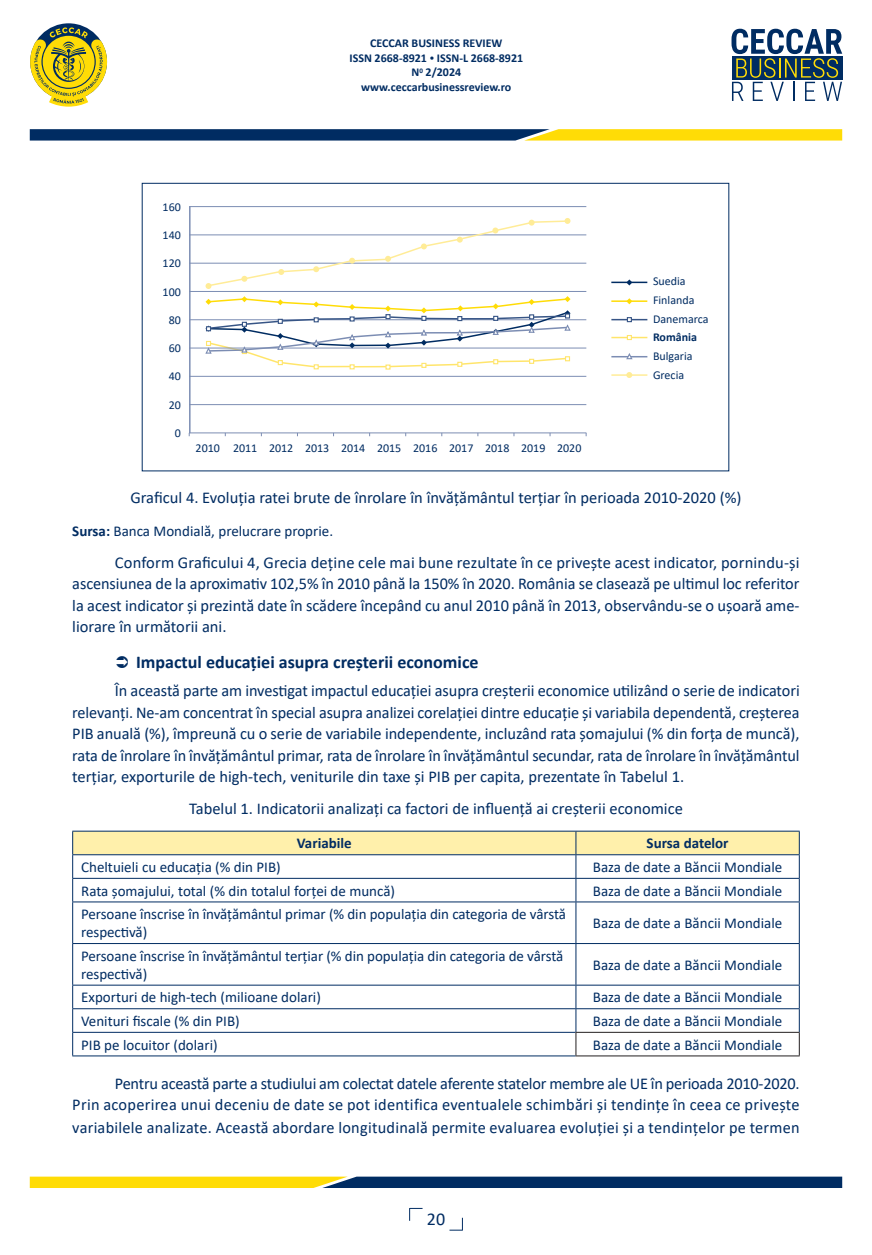
<style>
.page{position:relative;width:872px;height:1255px;background:#fff}
.page>*{position:absolute;margin:0;border:0;box-sizing:border-box;transform-origin:0 0}
.t1{font:700 18px "Calibri";color:#002c62}
.t2{font:18px "Calibri";color:#002c62}
.t3{font:16.5px/21.5px "Calibri";color:#002c62;text-align:justify}
.t4{font:15px/18px "Calibri";color:#002c62}
.t5{font:700 15px "Calibri";color:#002c62}
.t6{font:12px/18.6px "Calibri";color:#002c62}
.t7{font:700 12px/14.4px "Calibri";color:#002c62;text-align:center}
.s1{font-size:9px}
.s2{font-weight:700}
</style>
<div class="page">
<svg style="left:409px;top:1207px;width:13px;height:13px"></svg>
<svg style="left:30px;top:27px;width:77px;height:80px"></svg>
<svg style="left:731px;top:29px;width:111px;height:72px"></svg>
<svg style="left:30px;top:129px;width:812px;height:11px;background:#637144"></svg>
<svg style="left:30px;top:1176px;width:812px;height:11px;background:#6a774c"></svg>
<svg style="left:449px;top:1217px;width:14px;height:13px"></svg>
<svg style="left:73px;top:902px;width:726px;height:153px"></svg>
<hr style="left:72px;top:830px;width:504px;height:1px;background:#002c62">
<hr style="left:576px;top:830px;width:223px;height:1px;background:#002c62">
<svg style="left:72px;top:831px;width:728px;height:70px"></svg>
<hr style="left:72px;top:901px;width:504px;height:1px;background:#002c62">
<hr style="left:72px;top:902px;width:1px;height:41px;background:#002c62">
<hr style="left:576px;top:901px;width:223px;height:1px;background:#002c62">
<hr style="left:575px;top:902px;width:1px;height:41px;background:#002c62">
<hr style="left:799px;top:902px;width:1px;height:41px;background:#002c62">
<hr style="left:72px;top:943px;width:504px;height:1px;background:#002c62">
<hr style="left:72px;top:943px;width:1px;height:41px;background:#002c62">
<hr style="left:576px;top:943px;width:223px;height:1px;background:#002c62">
<hr style="left:575px;top:943px;width:1px;height:41px;background:#002c62">
<hr style="left:799px;top:943px;width:1px;height:41px;background:#002c62">
<hr style="left:72px;top:984px;width:504px;height:1px;background:#002c62">
<hr style="left:576px;top:984px;width:223px;height:1px;background:#002c62">
<hr style="left:72px;top:1008px;width:504px;height:1px;background:#002c62">
<hr style="left:576px;top:1008px;width:223px;height:1px;background:#002c62">
<hr style="left:72px;top:1031px;width:503px;height:1px;background:#002c62">
<svg style="left:72px;top:985px;width:1px;height:70px"></svg>
<hr style="left:72px;top:1055px;width:503px;height:1px;background:#002c62">
<hr style="left:575px;top:1031px;width:224px;height:1px;background:#231f20">
<svg style="left:575px;top:985px;width:1px;height:70px"></svg>
<svg style="left:799px;top:985px;width:1px;height:70px"></svg>
<hr style="left:575px;top:1055px;width:224px;height:1px;background:#231f20">
<hr style="left:189px;top:319px;width:397px;height:1px;background:#7c8db3">
<div style="left:142px;top:183px;width:587px;height:288px;border:1px solid #002c62"></div>
<hr style="left:611px;top:281px;width:36px;height:2px;background:#002c62">
<svg style="left:626px;top:279px;width:6px;height:6px"></svg>
<hr style="left:611px;top:300px;width:36px;height:2px;background:#ffdc06">
<svg style="left:626px;top:298px;width:6px;height:6px"></svg>
<hr style="left:611px;top:319px;width:36px;height:1px;background:#375586">
<svg style="left:627px;top:317px;width:5px;height:5px"></svg>
<hr style="left:611px;top:356px;width:36px;height:1px;background:#7c8db3">
<svg style="left:625px;top:353px;width:8px;height:7px"></svg>
<hr style="left:611px;top:337px;width:36px;height:1px;background:#ffe56b">
<svg style="left:627px;top:335px;width:5px;height:5px"></svg>
<hr style="left:611px;top:374px;width:36px;height:2px;background:#ffec97">
<svg style="left:626px;top:372px;width:6px;height:6px"></svg>
<hr style="left:189px;top:206px;width:1px;height:227px;background:#7c8db3">
<hr style="left:189px;top:206px;width:397px;height:1px;background:#7c8db3">
<hr style="left:189px;top:263px;width:397px;height:1px;background:#7c8db3">
<hr style="left:189px;top:235px;width:397px;height:1px;background:#7c8db3">
<hr style="left:189px;top:291px;width:397px;height:1px;background:#7c8db3">
<hr style="left:189px;top:348px;width:397px;height:1px;background:#7c8db3">
<hr style="left:189px;top:376px;width:397px;height:1px;background:#7c8db3">
<hr style="left:189px;top:404px;width:397px;height:1px;background:#7c8db3">
<hr style="left:189px;top:432px;width:397px;height:1px;background:#7c8db3">
<svg style="left:204px;top:296px;width:367px;height:73px"></svg>
<svg style="left:205px;top:218px;width:365px;height:71px"></svg>
<p class="t7" style="left:349px;top:36px;width:175px">CECCAR BUSINESS REVIEW<br>ISSN 2668-8921 <span class="s1">•</span> ISSN-L 2668-8921<br>N<sup>0</sup> 2/2024 www.ceccarbusinessreview.ro</p>
<p class="t6" style="left:163px;top:197px;width:20px">160</p>
<p class="t6" style="left:163px;top:226px;width:20px">140</p>
<p class="t6" style="left:163px;top:254px;width:20px">120</p>
<p class="t6" style="left:163px;top:282px;width:20px">100</p>
<p class="t6" style="left:169px;top:310px;width:14px">80</p>
<p class="t6" style="left:169px;top:338px;width:14px">60</p>
<p class="t6" style="left:169px;top:367px;width:14px">40</p>
<p class="t6" style="left:169px;top:395px;width:14px">20</p>
<p class="t6" style="left:175px;top:423px;width:8px">0</p>
<p class="t6" style="left:196px;top:438px;width:387px">2010 2011 2012 2013 2014 2015 2016 2017 2018 2019 2020</p>
<p class="t6" style="left:653px;top:272px;width:57px">Suedia<br>Finlanda<br>Danemarca</p>
<p class="t7" style="left:653px;top:330px;width:46px">România</p>
<p class="t6" style="left:653px;top:346px;width:41px">Bulgaria<br>Grecia</p>
<p class="t3" style="left:130px;top:487px;width:612px">Graficul 4. Evoluția ratei brute de înrolare în învățământul terțiar în perioada 2010-2020 (%)</p>
<p class="t4" style="left:72px;top:521px;width:262px"><span class="s2">Sursa:</span> Banca Mondială, prelucrare proprie.</p>
<p class="t3" style="left:72px;top:551px;width:729px;text-indent:43px">Conform Graficului 4, Grecia deține cele mai bune rezultate în ce privește acest indicator, pornindu-și ascensiunea de la aproximativ 102,5% în 2010 până la 150% în 2020. România se clasează pe ultimul loc referitor la acest indicator și prezintă date în scădere începând cu anul 2010 până în 2013, observându-se o ușoară ame&shy;liorare în următorii ani.</p>
<p class="t1" style="left:136px;top:649px;width:344px">Impactul educației asupra creșterii economice</p>
<p class="t3" style="left:72px;top:679px;width:729px;text-indent:43px">În această parte am investigat impactul educației asupra creșterii economice utilizând o serie de indicatori relevanți. Ne-am concentrat în special asupra analizei corelației dintre educație și variabila dependentă, creșterea PIB anuală (%), împreună cu o serie de variabile independente, incluzând rata șomajului (% din forța de muncă), rata de înrolare în învățământul primar, rata de înrolare în învățământul secundar, rata de înrolare în învățământul terțiar, exporturile de high-tech, veniturile din taxe și PIB per capita, prezentate în Tabelul 1.</p>
<p class="t3" style="left:189px;top:797px;width:495px">Tabelul 1. Indicatorii analizați ca factori de influență ai creșterii economice</p>
<p class="t5" style="left:297px;top:832px;width:56px">Variabile</p>
<p class="t5" style="left:646px;top:832px;width:84px">Sursa datelor</p>
<p class="t4" style="left:81px;top:857px;width:201px">Cheltuieli cu educația (% din PIB)</p>
<p class="t4" style="left:593px;top:857px;width:191px">Baza de date a Băncii Mondiale</p>
<p class="t4" style="left:81px;top:881px;width:315px">Rata șomajului, total (% din totalul forței de muncă)</p>
<p class="t4" style="left:593px;top:881px;width:191px">Baza de date a Băncii Mondiale</p>
<p class="t4" style="left:81px;top:904px;width:486px">Persoane înscrise în învățământul primar (% din populația din categoria de vârstă respectivă)</p>
<p class="t4" style="left:593px;top:913px;width:191px">Baza de date a Băncii Mondiale</p>
<p class="t4" style="left:81px;top:946px;width:483px">Persoane înscrise în învățământul terțiar (% din populația din categoria de vârstă respectivă)</p>
<p class="t4" style="left:593px;top:955px;width:191px">Baza de date a Băncii Mondiale</p>
<p class="t4" style="left:81px;top:987px;width:241px">Exporturi de high-tech (milioane dolari)</p>
<p class="t4" style="left:593px;top:987px;width:191px">Baza de date a Băncii Mondiale</p>
<p class="t4" style="left:81px;top:1011px;width:160px">Venituri fiscale (% din PIB)</p>
<p class="t4" style="left:593px;top:1011px;width:191px">Baza de date a Băncii Mondiale</p>
<p class="t4" style="left:81px;top:1035px;width:138px">PIB pe locuitor (dolari)</p>
<p class="t4" style="left:593px;top:1035px;width:191px">Baza de date a Băncii Mondiale</p>
<p class="t3" style="left:72px;top:1071px;width:729px;line-height:22.2px;text-indent:43px">Pentru această parte a studiului am colectat datele aferente statelor membre ale UE în perioada 2010-2020.<br>Prin acoperirea unui deceniu de date se pot identifica eventualele schimbări și tendințe în ceea ce privește variabilele analizate. Această abordare longitudinală permite evaluarea evoluției și a tendințelor pe termen</p>
<p class="t2" style="left:427px;top:1206px;width:20px">20</p>
</div>
